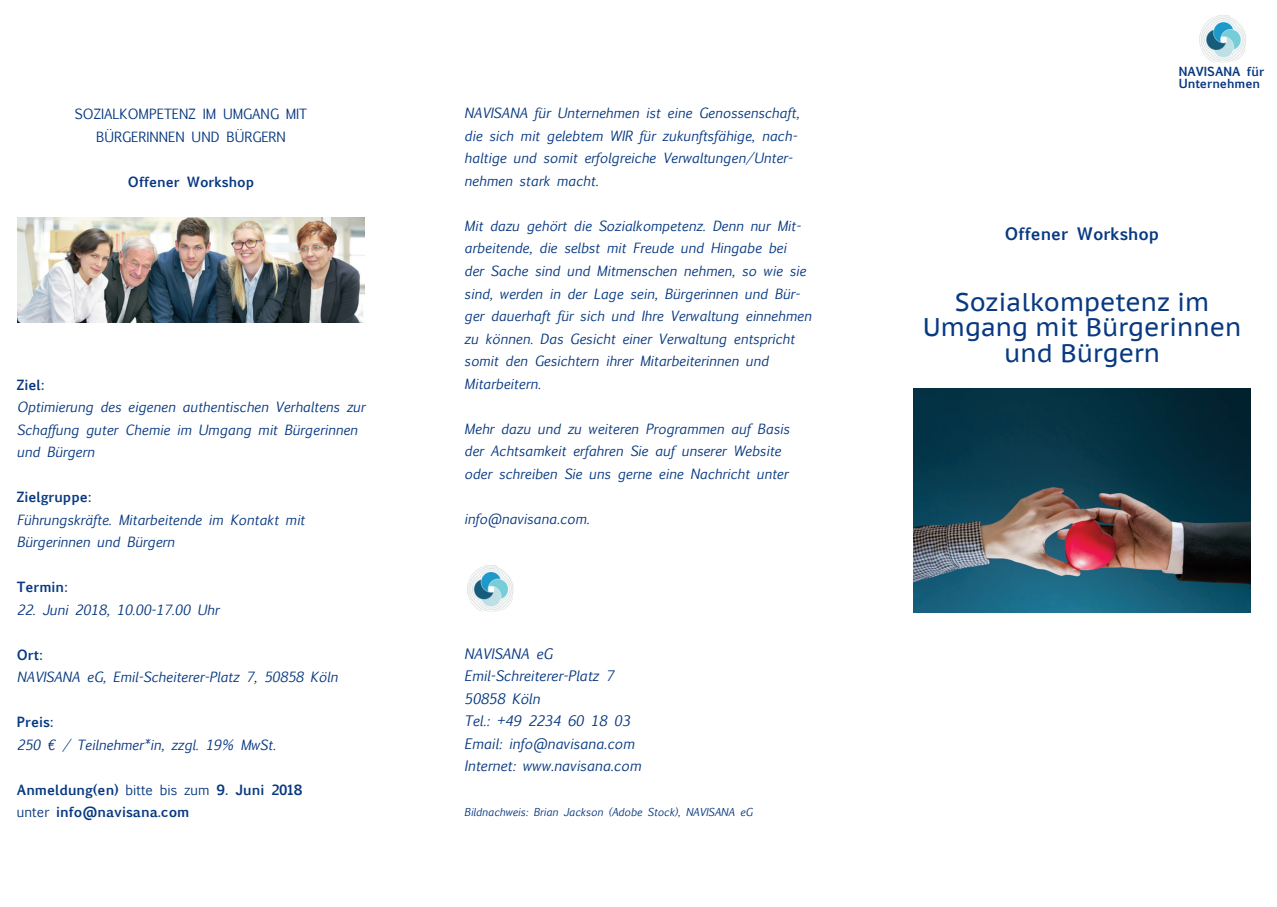
<style>
.page{position:relative;width:1277px;height:907px;background:#fff}
.page>*{position:absolute;margin:0;border:0;box-sizing:border-box;transform-origin:0 0}
.t1{font:25.5px/25.5px "PT Sans Caption";color:#083981;text-align:center}
.t2{font:700 16.5px "Euphemia UCAS";color:#083981}
.t3{font:italic 13.8px/22.5px "Euphemia UCAS";color:#083981}
.t4{font:italic 13.5px/22.5px "Euphemia UCAS";color:#083981}
.t5{font:700 13.5px/22.5px "Euphemia UCAS";color:#083981}
.t6{font:13.5px/22.5px "Euphemia UCAS";color:#083981;text-align:center}
.t7{font:700 12px/12px "Euphemia UCAS";color:#083981}
.t8{font:italic 10.5px "Euphemia UCAS";color:#083981}
.s1{font-weight:400}
</style>
<div class="page">
<img style="left:17px;top:217px;width:347px;height:106px">
<img style="left:467px;top:565px;width:47px;height:47px">
<img style="left:1199px;top:15px;width:47px;height:48px">
<img style="left:913px;top:388px;width:337px;height:225px">
<p class="t6" style="left:75px;top:103px;width:234px">SOZIALKOMPETENZ IM UMGANG MIT<br>BÜRGERINNEN UND BÜRGERN</p>
<p class="t5" style="left:128px;top:170px;width:128px">Offener Workshop</p>
<p class="t5" style="left:17px;top:373px;width:29px">Ziel:</p>
<p class="t4" style="left:17px;top:396px;width:350px">Optimierung des eigenen authentischen Verhaltens zur<br>Schaffung guter Chemie im Umgang mit Bürgerinnen und Bürgern</p>
<p class="t5" style="left:17px;top:485px;width:76px">Zielgruppe:</p>
<p class="t4" style="left:17px;top:508px;width:289px">Führungskräfte. Mitarbeitende im Kontakt mit<br>Bürgerinnen und Bürgern</p>
<p class="t5" style="left:17px;top:575px;width:53px">Termin:</p>
<p class="t4" style="left:17px;top:598px;width:204px">22. Juni 2018, 10.00-17.00 Uhr</p>
<p class="t5" style="left:17px;top:643px;width:27px">Ort:</p>
<p class="t4" style="left:17px;top:666px;width:322px">NAVISANA eG, Emil-Scheiterer-Platz 7, 50858 Köln</p>
<p class="t5" style="left:17px;top:710px;width:38px">Preis:</p>
<p class="t4" style="left:17px;top:733px;width:260px">250 € / Teilnehmer*in, zzgl. 19% MwSt.</p>
<p class="t5" style="left:17px;top:778px;width:287px">Anmeldung(en) <span class="s1">bitte bis zum</span> 9. Juni 2018 <span class="s1">unter</span> info@navisana.com</p>
<p class="t4" style="left:464px;top:102px;width:336px">NAVISANA für Unternehmen ist eine Genossenschaft, die sich mit gelebtem WIR für zukunftsfähige, nach&shy;haltige und somit erfolgreiche Verwaltungen/Unter&shy;nehmen stark macht.</p>
<p class="t4" style="left:464px;top:215px;width:348px">Mit dazu gehört die Sozialkompetenz. Denn nur Mit&shy;arbeitende, die selbst mit Freude und Hingabe bei<br>der Sache sind und Mitmenschen nehmen, so wie sie sind, werden in der Lage sein, Bürgerinnen und Bür&shy;ger dauerhaft für sich und Ihre Verwaltung einnehmen zu können. Das Gesicht einer Verwaltung entspricht somit den Gesichtern ihrer Mitarbeiterinnen und Mitarbeitern.</p>
<p class="t4" style="left:464px;top:417px;width:327px">Mehr dazu und zu weiteren Programmen auf Basis der Achtsamkeit erfahren Sie auf unserer Website oder schreiben Sie uns gerne eine Nachricht unter</p>
<p class="t4" style="left:464px;top:507px;width:127px">info@navisana.com.</p>
<p class="t3" style="left:464px;top:642px;width:178px">NAVISANA eG<br>Emil-Schreiterer-Platz 7<br>50858 Köln<br>Tel.: +49 2234 60 18 03<br>Email: info@navisana.com<br>Internet: www.navisana.com</p>
<p class="t8" style="left:464px;top:804px;width:290px">Bildnachweis: Brian Jackson (Adobe Stock), NAVISANA eG</p>
<p class="t7" style="left:1178px;top:65px;width:87px">NAVISANA für<br>Unternehmen</p>
<p class="t2" style="left:1005px;top:221px;width:156px">Offener Workshop</p>
<h1 class="t1" style="left:922px;top:288px;width:320px">Sozialkompetenz im<br>Umgang mit Bürgerinnen und Bürgern</h1>
</div>
